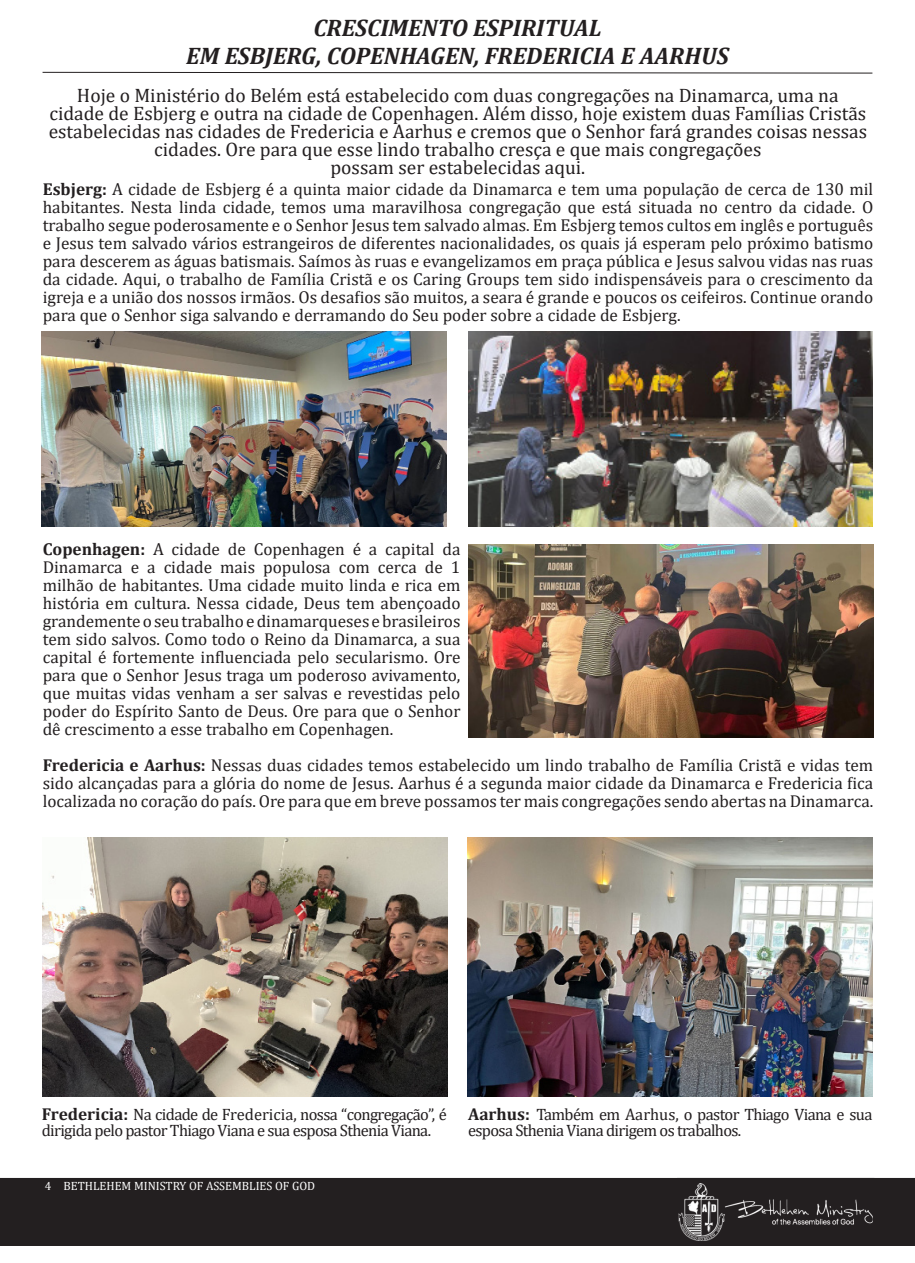
<style>
.page{position:relative;width:915px;height:1263px;background:#fff}
.page>*{position:absolute;margin:0;border:0;box-sizing:border-box;transform-origin:0 0}
.t1{font:italic 700 24px/28.8px "Cambria";color:#231f20;text-align:center}
.t2{font:19.5px/18px "Cambria";color:#231f20;text-align:center}
.t3{font:17.25px/18px "Cambria";color:#231f20;text-align:justify}
.t4{font:16.5px/16.5px "Cambria";letter-spacing:-.04em;color:#231f20}
.Folio_-_Page_Number{font:12px "Cambria";color:#fff}
.s1{font-weight:700}
.s2{font-weight:700;font-size:17.25px}
</style>
<div class="page">
<div style="left:0;top:1178px;width:914px;height:68px;background:#231f20"></div>
<div style="left:677px;top:1179px;width:196px;height:66px;background:#231f20"></div>
<img style="left:679px;top:1184px;width:192px;height:56px">
<div style="left:676px;top:1178px;width:198px;height:68px;border:2px solid #231f20"></div>
<svg style="left:42px;top:72px;width:830px;height:2px"></svg>
<img style="left:42px;top:332px;width:404px;height:195px">
<img style="left:468px;top:332px;width:404px;height:195px">
<img style="left:468px;top:544px;width:404px;height:193px">
<img style="left:42px;top:838px;width:405px;height:259px">
<img style="left:467px;top:838px;width:405px;height:259px">
<p class="t1" style="left:186px;top:12px;width:544px">CRESCIMENTO ESPIRITUAL<br>EM ESBJERG, COPENHAGEN, FREDERICIA E AARHUS</p>
<p class="t2" style="left:49px;top:86px;width:819px">Hoje o Ministério do Belém está estabelecido com duas congregações na Dinamarca, uma na cidade de Esbjerg e outra na cidade de Copenhagen. Além disso, hoje existem duas Famílias Cristãs estabelecidas nas cidades de Fredericia e Aarhus e cremos que o Senhor fará grandes coisas nessas cidades. Ore para que esse lindo trabalho cresça e que mais congregações<br>possam ser estabelecidas aqui.</p>
<p class="t3" style="left:43px;top:180px;width:831px"><span class="s1">Esbjerg:</span> A cidade de Esbjerg é a quinta maior cidade da Dinamarca e tem uma população de cerca de 130 mil habitantes. Nesta linda cidade, temos uma maravilhosa congregação que está situada no centro da cidade. O trabalho segue poderosamente e o Senhor Jesus tem salvado almas. Em Esbjerg temos cultos em inglês e português e Jesus tem salvado vários estrangeiros de diferentes nacionalidades, os quais já esperam pelo próximo batismo para descerem as águas batismais. Saímos às ruas e evangelizamos em praça pública e Jesus salvou vidas nas ruas da cidade. Aqui, o trabalho de Família Cristã e os Caring Groups tem sido indispensáveis para o crescimento da igreja e a união dos nossos irmãos. Os desafios são muitos, a seara é grande e poucos os ceifeiros. Continue orando para que o Senhor siga salvando e derramando do Seu poder sobre a cidade de Esbjerg.</p>
<p class="t3" style="left:43px;top:540px;width:419px"><span class="s1">Copenhagen:</span> A cidade de Copenhagen é a capital da Dinamarca e a cidade mais populosa com cerca de 1 milhão de habitantes. Uma cidade muito linda e rica em história em cultura. Nessa cidade, Deus tem abençoado grandemente o seu trabalho e dinamarqueses e brasileiros tem sido salvos. Como todo o Reino da Dinamarca, a sua capital é fortemente influenciada pelo secularismo. Ore para que o Senhor Jesus traga um poderoso avivamento, que muitas vidas venham a ser salvas e revestidas pelo poder do Espírito Santo de Deus. Ore para que o Senhor dê crescimento a esse trabalho em Copenhagen.</p>
<p class="t3" style="left:43px;top:756px;width:831px"><span class="s1">Fredericia e Aarhus:</span> Nessas duas cidades temos estabelecido um lindo trabalho de Família Cristã e vidas tem sido alcançadas para a glória do nome de Jesus. Aarhus é a segunda maior cidade da Dinamarca e Fredericia fica localizada no coração do país. Ore para que em breve possamos ter mais congregações sendo abertas na Dinamarca.</p>
<p class="t4" style="left:42px;top:1106px;width:406px"><span class="s2">Fredericia:</span> Na cidade de Fredericia, nossa “congregação”, é dirigida pelo pastor Thiago Viana e sua esposa Sthenia Viana.</p>
<p class="t4" style="left:468px;top:1106px;width:405px"><span class="s2">Aarhus:</span> Também em Aarhus, o pastor Thiago Viana e sua esposa Sthenia Viana dirigem os trabalhos.</p>
<p class="Folio_-_Page_Number" style="left:45px;top:1178px;width:272px">4 BETHLEHEM MINISTRY OF ASSEMBLIES OF GOD</p>
</div>
